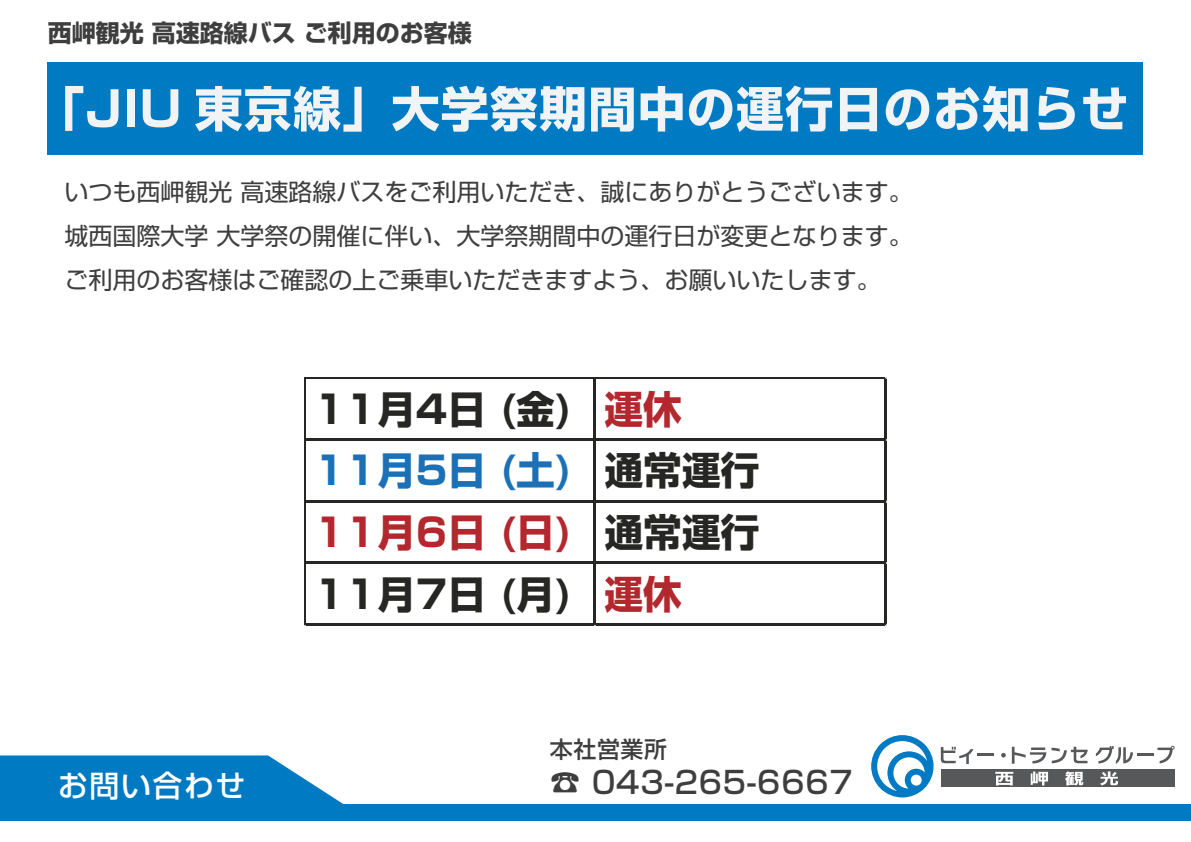
<style>
.page{position:relative;width:1191px;height:842px;background:#fff}
.page>*{position:absolute;margin:0;border:0;box-sizing:border-box;transform-origin:0 0}
.t1{font:700 38.7px/61.6px "Shin Go Pro";color:#262725}
.t2{font:500 30.6px "Shin Go Pro";letter-spacing:.025em;color:#3e3e3f}
.t3{font:500 30px "Shin Go Pro";letter-spacing:.05em;color:#fff}
.t4{font:24px/44px "Shin Go Pro";color:#3e3e3f;text-align:justify}
.t5{font:700 24px "Shin Go Pro";color:#3e3e3f}
.t6{font:500 23px "Shin Go Pro";letter-spacing:.025em;color:#3e3e3f}
.s1{color:#b3282e}
.s2{color:#1c71b6}
</style>
<div class="page">
<div style="left:48px;top:62px;width:1095px;height:93px;background:#007ac2"></div>
<svg style="left:65px;top:86px;width:53px;height:45px"></svg>
<div style="left:127px;top:89px;width:8px;height:38px;background:#f2f3f4"></div>
<svg style="left:143px;top:89px;width:35px;height:38px"></svg>
<svg style="left:195px;top:86px;width:167px;height:46px"></svg>
<svg style="left:392px;top:86px;width:192px;height:46px"></svg>
<svg style="left:591px;top:88px;width:43px;height:44px"></svg>
<svg style="left:640px;top:86px;width:42px;height:46px"></svg>
<svg style="left:689px;top:86px;width:143px;height:46px"></svg>
<svg style="left:840px;top:88px;width:37px;height:43px"></svg>
<svg style="left:885px;top:89px;width:44px;height:41px"></svg>
<svg style="left:936px;top:86px;width:91px;height:46px"></svg>
<svg style="left:1038px;top:87px;width:36px;height:43px"></svg>
<svg style="left:1083px;top:87px;width:43px;height:42px"></svg>
<div style="left:0;top:804px;width:1191px;height:16px;background:#007ac2"></div>
<svg style="left:0;top:755px;width:343px;height:49px;background:#1d89c9"></svg>
<svg style="left:871px;top:735px;width:62px;height:62px"></svg>
<svg style="left:940px;top:747px;width:33px;height:17px"></svg>
<hr style="left:977px;top:753px;width:16px;height:3px;background:#57585a">
<svg style="left:1001px;top:753px;width:4px;height:4px"></svg>
<svg style="left:1011px;top:747px;width:76px;height:17px"></svg>
<svg style="left:1095px;top:746px;width:38px;height:18px"></svg>
<hr style="left:1137px;top:753px;width:16px;height:3px;background:#57585a">
<svg style="left:1157px;top:746px;width:17px;height:17px"></svg>
<div style="left:941px;top:770px;width:233px;height:17px;background:#57585a"></div>
<svg style="left:995px;top:772px;width:18px;height:13px"></svg>
<svg style="left:1030px;top:771px;width:18px;height:14px"></svg>
<svg style="left:1065px;top:771px;width:18px;height:14px"></svg>
<svg style="left:1100px;top:771px;width:18px;height:14px"></svg>
<hr style="left:305px;top:378px;width:581px;height:1px;background:#262725">
<hr style="left:305px;top:438px;width:581px;height:3px;background:#262725">
<hr style="left:305px;top:500px;width:581px;height:2px;background:#262725">
<hr style="left:305px;top:561px;width:581px;height:3px;background:#262725">
<hr style="left:304px;top:378px;width:1px;height:247px;background:#262725">
<hr style="left:593px;top:379px;width:3px;height:246px;background:#262725">
<hr style="left:305px;top:623px;width:581px;height:2px;background:#262725">
<hr style="left:884px;top:379px;width:2px;height:246px;background:#262725">
<p class="t5" style="left:48px;top:14px;width:425px">西岬観光 高速路線バス ご利用のお客様</p>
<p class="t4" style="left:64px;top:167px;width:849px">いつも西岬観光 高速路線バスをご利用いただき、誠にありがとうございます。城西国際大学 大学祭の開催に伴い、大学祭期間中の運行日が変更となります。ご利用のお客様はご確認の上ご乗車いただきますよう、お願いいたします。</p>
<h1 class="t1" style="left:314px;top:374px;width:447px">11月4日 (金) <span class="s1">運休<br></span><span class="s2">11月5日 (土)</span> 通常運行<br><span class="s1">11月6日 (日)</span> 通常運行<br>11月7日 (月) <span class="s1">運休</span></h1>
<p class="t6" style="left:550px;top:730px;width:119px">本社営業所</p>
<p class="t3" style="left:58px;top:761px;width:189px">お問い合わせ</p>
<p class="t2" style="left:550px;top:757px;width:304px">☎ 043-265-6667</p>
</div>
